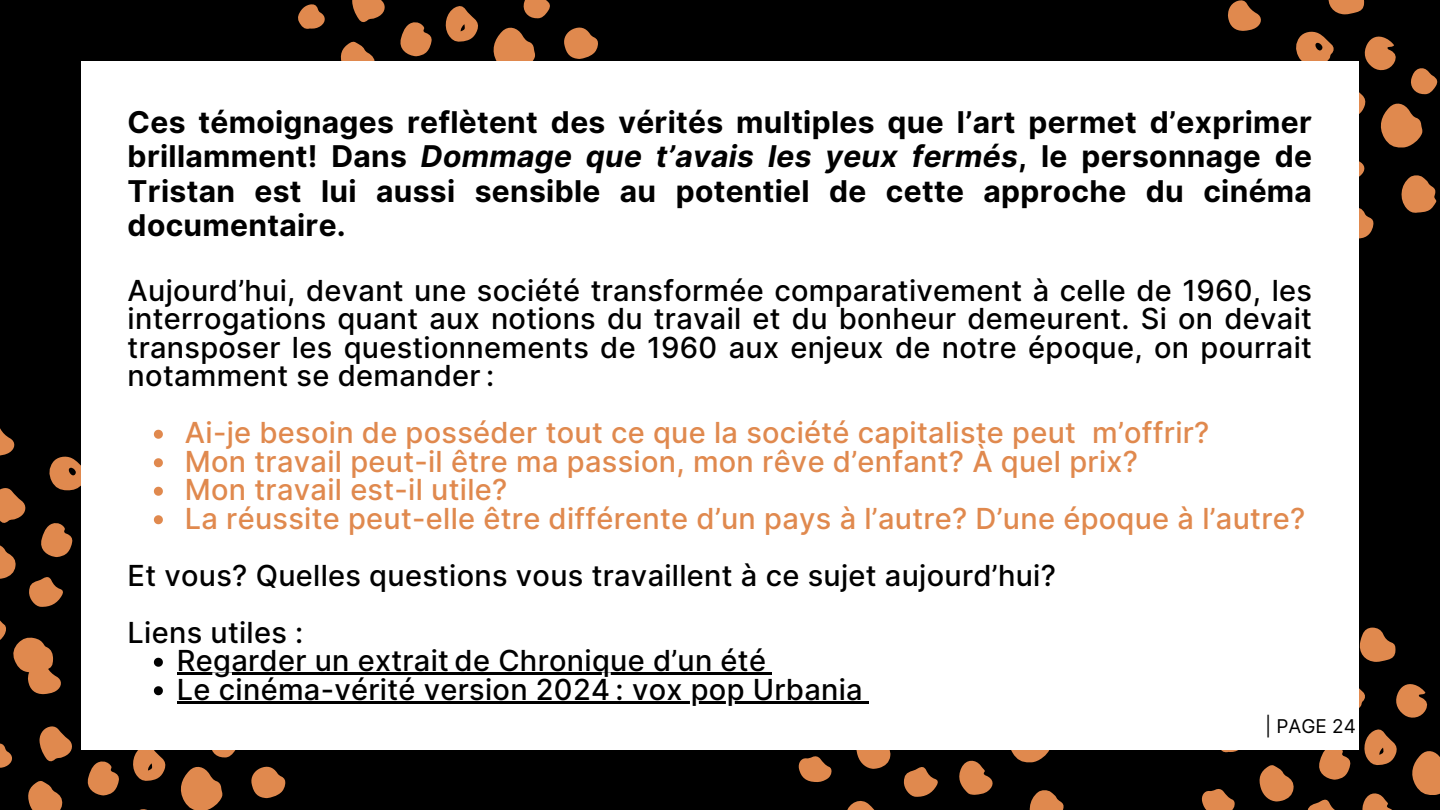
<style>
.page{position:relative;width:1440px;height:810px;background:#000}
.page>*{position:absolute;margin:0;border:0;box-sizing:border-box;transform-origin:0 0}
.t1{font:700 30px/34.5px "Inter";letter-spacing:.01em;color:#000;text-align:justify}
.t2{font:500 29px/28.5px "Inter";letter-spacing:.01em;color:#000}
.t3{font:500 29px/28.5px "Inter";letter-spacing:.01em;color:#e0894e}
.t4{font:19px "Inter";color:#000}
.s1{font-style:italic}
</style>
<div class="page">
<svg style="left:493px;top:27px;width:42px;height:34px"></svg>
<svg style="left:445px;top:6px;width:33px;height:36px"></svg>
<svg style="left:564px;top:27px;width:34px;height:32px"></svg>
<svg style="left:523px;top:0;width:27px;height:19px"></svg>
<svg style="left:298px;top:0;width:134px;height:61px"></svg>
<svg style="left:1228px;top:0;width:210px;height:239px"></svg>
<svg style="left:251px;top:766px;width:35px;height:32px"></svg>
<svg style="left:1006px;top:749px;width:45px;height:14px"></svg>
<svg style="left:1029px;top:790px;width:35px;height:20px"></svg>
<svg style="left:855px;top:749px;width:36px;height:20px"></svg>
<svg style="left:847px;top:800px;width:28px;height:10px"></svg>
<svg style="left:959px;top:760px;width:34px;height:35px"></svg>
<svg style="left:1079px;top:749px;width:35px;height:1px"></svg>
<svg style="left:904px;top:767px;width:34px;height:30px"></svg>
<svg style="left:798px;top:756px;width:34px;height:26px"></svg>
<svg style="left:1412px;top:751px;width:28px;height:44px"></svg>
<svg style="left:1359px;top:688px;width:6px;height:20px"></svg>
<svg style="left:1359px;top:628px;width:37px;height:34px"></svg>
<svg style="left:1259px;top:765px;width:35px;height:36px"></svg>
<svg style="left:1364px;top:729px;width:33px;height:36px"></svg>
<svg style="left:1362px;top:793px;width:30px;height:17px"></svg>
<svg style="left:1396px;top:684px;width:32px;height:34px"></svg>
<svg style="left:1317px;top:749px;width:34px;height:31px"></svg>
<svg style="left:1307px;top:799px;width:28px;height:11px"></svg>
<svg style="left:1201px;top:789px;width:34px;height:21px"></svg>
<svg style="left:1215px;top:749px;width:30px;height:4px"></svg>
<div style="left:81px;top:61px;width:1278px;height:688px;background:#fff"></div>
<hr style="left:177px;top:673px;width:595px;height:2px;background:#000">
<svg style="left:0;top:428px;width:239px;height:382px"></svg>
<hr style="left:177px;top:701px;width:691px;height:3px;background:#000">
<p class="t1" style="left:128px;top:105px;width:1186px">Ces témoignages reflètent des vérités multiples que l’art permet d’exprimer brillamment! Dans <span class="s1">Dommage que t’avais les yeux fermés</span>, le personnage de Tristan est lui aussi sensible au potentiel de cette approche du cinéma documentaire.</p>
<p class="t2" style="left:128px;top:276px;width:1186px;text-align:justify">Aujourd’hui, devant une société transformée comparativement à celle de 1960, les interrogations quant aux notions du travail et du bonheur demeurent. Si on devait transposer les questionnements de 1960 aux enjeux de notre époque, on pourrait notamment se demander :</p>
<p class="t3" style="left:185px;top:418px;width:1122px">Ai-je besoin de posséder tout ce que la société capitaliste peut m’offrir?<br>Mon travail peut-il être ma passion, mon rêve d’enfant? À quel prix?<br>Mon travail est-il utile?<br>La réussite peut-elle être différente d’un pays à l’autre? D’une époque à l’autre?</p>
<p class="t2" style="left:128px;top:547px;width:930px;line-height:57px">Et vous? Quelles questions vous travaillent à ce sujet aujourd’hui?<br>Liens utiles :</p>
<p class="t2" style="left:177px;top:646px;width:687px">Regarder un extrait de Chronique d’un été<br>Le cinéma-vérité version 2024 : vox pop Urbania</p>
<p class="t4" style="left:1265px;top:715px;width:92px">| PAGE 24</p>
</div>
